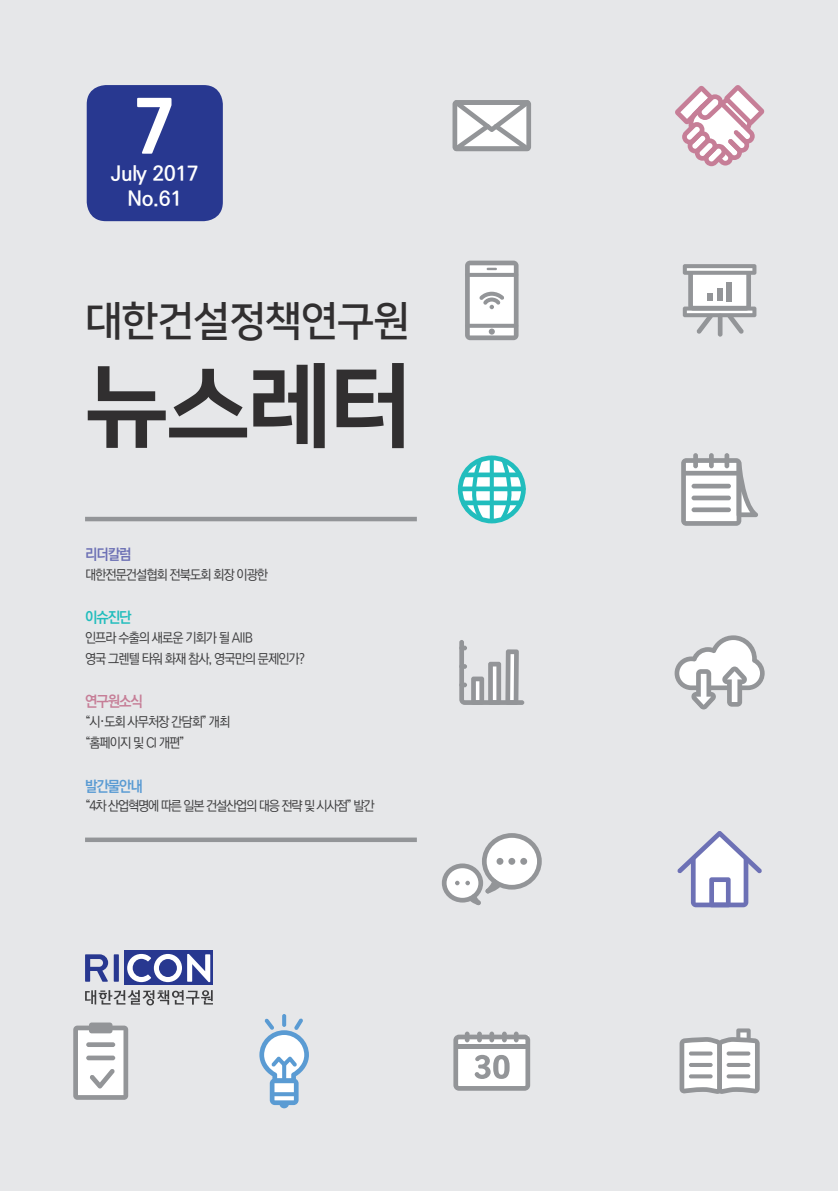
<style>
.page{position:relative;width:838px;height:1191px;background:#e6e7e9}
.page>*{position:absolute;margin:0;border:0;box-sizing:border-box;transform-origin:0 0}
.t1{font:91.5px "Nanum Square EB";color:#312f30}
.t2{font:800 72.45px "Nanum Gothic";color:#fff}
.t3{font:40.95px "Nanum Square B";letter-spacing:-.03em;color:#312f30}
.t4{font:700 20.25px/24.9px "Ko Pub Dotum";color:#fff;text-align:center}
.t5{font:700 15px "Ko Pub Dotum";letter-spacing:-.075em;color:#c67e97;scale:.95 1}
.t6{font:700 15px "Ko Pub Dotum";letter-spacing:-.075em;color:#5a9bd3;scale:.95 1}
.t7{font:700 15px "Ko Pub Dotum";color:#6d71b5;scale:.95 1}
.t8{font:700 15px "Ko Pub Dotum";color:#21bdbd;scale:.95 1}
.t9{font:500 13.5px/21px "Ko Pub Dotum";letter-spacing:-.075em;color:#3e3e3f;scale:.95 1}
.s1{font-family:"Nanum Barun Gothic";font-weight:400}
</style>
<div class="page">
<div style="left:87px;top:85px;width:136px;height:136px;background:#283890;border-radius:19px"></div>
<svg style="left:85px;top:990px;width:128px;height:15px"></svg>
<div style="left:124px;top:950px;width:89px;height:34px;background:#283890"></div>
<svg style="left:85px;top:954px;width:23px;height:27px"></svg>
<div style="left:114px;top:954px;width:5px;height:27px;background:#283890"></div>
<svg style="left:127px;top:954px;width:83px;height:28px"></svg>
<hr style="left:85px;top:517px;width:332px;height:4px;background:#939598">
<svg style="left:73px;top:1022px;width:55px;height:77px;background:#d4d5d6"></svg>
<svg style="left:453px;top:1034px;width:77px;height:56px;background:#d4d5d6"></svg>
<div style="left:489px;top:1031px;width:5px;height:11px;background:#939598;border-radius:2px"></div>
<div style="left:502px;top:1031px;width:5px;height:11px;background:#939598;border-radius:2px"></div>
<hr style="left:514px;top:1031px;width:4px;height:11px;background:#939598;border-radius:2px">
<div style="left:477px;top:1031px;width:5px;height:11px;background:#939598;border-radius:2px"></div>
<hr style="left:465px;top:1031px;width:4px;height:11px;background:#939598;border-radius:2px">
<hr style="left:456px;top:1044px;width:72px;height:4px;background:#939598">
<svg style="left:452px;top:100px;width:79px;height:51px;background:#cdced0"></svg>
<svg style="left:675px;top:85px;width:89px;height:81px"></svg>
<svg style="left:442px;top:833px;width:100px;height:72px"></svg>
<svg style="left:677px;top:831px;width:85px;height:76px"></svg>
<svg style="left:459px;top:640px;width:65px;height:65px"></svg>
<div style="left:459px;top:682px;width:8px;height:5px;background:#939598;border-radius:2px"></div>
<div style="left:459px;top:664px;width:8px;height:5px;background:#939598;border-radius:2px"></div>
<div style="left:459px;top:645px;width:8px;height:5px;background:#939598;border-radius:2px"></div>
<svg style="left:674px;top:635px;width:90px;height:74px"></svg>
<svg style="left:679px;top:1028px;width:80px;height:65px"></svg>
<div style="left:693px;top:453px;width:5px;height:15px;background:#939598;border-radius:2px"></div>
<svg style="left:709px;top:453px;width:4px;height:15px"></svg>
<div style="left:724px;top:453px;width:5px;height:15px;background:#939598;border-radius:2px"></div>
<svg style="left:681px;top:458px;width:77px;height:68px"></svg>
<svg style="left:458px;top:455px;width:68px;height:68px"></svg>
<svg style="left:282px;top:1014px;width:4px;height:13px"></svg>
<svg style="left:259px;top:1018px;width:50px;height:90px"></svg>
<svg style="left:282px;top:1061px;width:4px;height:20px"></svg>
<svg style="left:465px;top:261px;width:53px;height:79px;background:#d3d4d5"></svg>
<svg style="left:683px;top:264px;width:73px;height:70px"></svg>
<div style="left:85px;top:837px;width:332px;height:5px;background:#939598"></div>
<h2 class="t2" style="left:133px;top:87px;width:45px">7</h2>
<h3 class="t4" style="left:111px;top:162px;width:89px">July 2017<br>No.61</h3>
<h3 class="t3" style="left:85px;top:299px;width:327px">대한건설정책연구원</h3>
<h1 class="t1" style="left:85px;top:356px;width:329px">뉴스레터</h1>
<p class="t7" style="left:85px;top:546px;width:50px">리더칼럼</p>
<p class="t9" style="left:85px;top:564px;width:194px">대한전문건설협회 전북도회 회장 이광한</p>
<p class="t8" style="left:85px;top:610px;width:50px">이슈진단</p>
<p class="t9" style="left:85px;top:627px;width:233px">인프라 수출의 새로운 기회가 될 AIIB<br>영국 그렌텔 타워 화재 참사, 영국만의 문제인가?</p>
<p class="t5" style="left:85px;top:694px;width:62px">연구원소식</p>
<p class="t9" style="left:85px;top:712px;width:154px">“시<span class="s1">·</span>도회 사무처장 간담회” 개최 “홈페이지 및 CI 개편”</p>
<p class="t6" style="left:85px;top:778px;width:62px">발간물안내</p>
<p class="t9" style="left:85px;top:796px;width:306px">“4차 산업혁명에 따른 일본 건설산업의 대응 전략 및 시사점” 발간</p>
</div>
